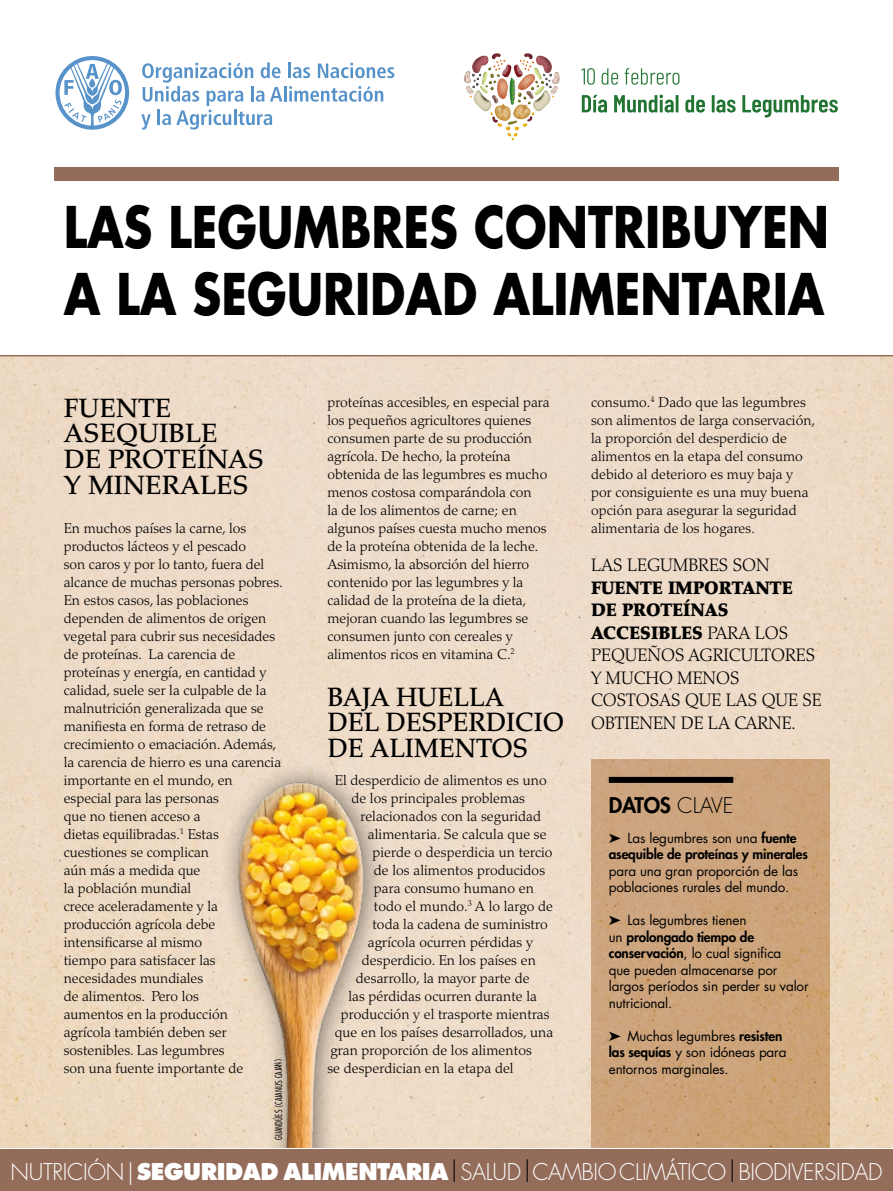
<style>
.page{position:relative;width:893px;height:1191px;background:#fff}
.page>*{position:absolute;margin:0;border:0;box-sizing:border-box;transform-origin:0 0}
.t1{font:700 55.8px/67.1px "Futura Std";color:#000;scale:.84 1}
.t2{font:500 26.4px/25.5px "Palatino LT Std";letter-spacing:-.005em;color:#000}
.t3{font:300 22.5px "Futura Std";letter-spacing:-.015em;color:#fff}
.t4{font:800 21px "Futura Std";letter-spacing:-.01em;color:#000}
.t5{font:300 18px/22.5px "Palatino LT Std";color:#000;scale:.95 1}
.t6{font:300 14.25px/18px "Palatino LT Std";color:#000}
.t7{font:13.5px/16.5px "Futura Std";letter-spacing:-.01em;color:#000}
.t8{font:300 condensed 9.45px "Futura Std";color:#000}
.s1{font-weight:900}
.s2{font-weight:300}
.s3{font-weight:800}
.s4{color:#000}
</style>
<div class="page">
<div style="left:0;top:1149px;width:893px;height:42px;background:#946d5a"></div>
<svg style="left:55px;top:56px;width:74px;height:74px"></svg>
<svg style="left:141px;top:62px;width:253px;height:68px"></svg>
<img style="left:0;top:356px;width:893px;height:791px">
<hr style="left:0;top:355px;width:893px;height:1px;background:#946d5a">
<div style="left:591px;top:759px;width:238px;height:388px;background:#cda47c"></div>
<div style="left:609px;top:777px;width:124px;height:6px;background:#000"></div>
<div style="left:219px;top:760px;width:169px;height:387px;background:#eddbc8"></div>
<img style="left:212px;top:777px;width:166px;height:370px">
<div style="left:54px;top:167px;width:785px;height:14px;background:#946d5a"></div>
<img style="left:463px;top:53px;width:97px;height:88px">
<svg style="left:581px;top:68px;width:14px;height:17px"></svg>
<svg style="left:602px;top:68px;width:16px;height:17px"></svg>
<svg style="left:625px;top:68px;width:54px;height:17px"></svg>
<svg style="left:582px;top:95px;width:25px;height:18px"></svg>
<svg style="left:614px;top:95px;width:64px;height:18px"></svg>
<svg style="left:685px;top:95px;width:20px;height:18px"></svg>
<svg style="left:712px;top:95px;width:24px;height:18px"></svg>
<svg style="left:742px;top:95px;width:96px;height:22px"></svg>
<svg style="left:275px;top:1084px;width:7px;height:3px"></svg>
<svg style="left:274px;top:1059px;width:8px;height:19px"></svg>
<p class="t1" style="left:64px;top:193px;width:913px">LAS LEGUMBRES CONTRIBUYEN<br>A LA SEGURIDAD ALIMENTARIA</p>
<p class="t2" style="left:64px;top:396px;width:201px">FUENTE<br>ASEQUIBLE<br>DE PROTEÍNAS<br>Y MINERALES</p>
<p class="t6" style="left:64px;top:519px;width:220px">En muchos países la carne, los productos lácteos y el pescado<br>son caros y por lo tanto, fuera del alcance de muchas personas pobres.<br>En estos casos, las poblaciones dependen de alimentos de origen vegetal para cubrir sus necesidades de proteínas. La carencia de proteínas y energía, en cantidad y calidad, suele ser la culpable de la malnutrición generalizada que se manifiesta en forma de retraso de crecimiento o emaciación. Además, la carencia de hierro es una carencia importante en el mundo, en especial para las personas<br>que no tienen acceso a<br>dietas equilibradas.<sup>1</sup> Estas cuestiones se complican<br>aún más a medida que<br>la población mundial<br>crece aceleradamente y la producción agrícola debe intensificarse al mismo<br>tiempo para satisfacer las necesidades mundiales<br>de alimentos. Pero los<br>aumentos en la producción<br>agrícola también deben ser sostenibles. Las legumbres<br>son una fuente importante de</p>
<p class="t8" style="left:273px;top:1140px;width:61px;rotate:-90deg">GUANDÚES (CAJAN S</p>
<p class="t6" style="left:327px;top:393px;width:224px">proteínas accesibles, en especial para los pequeños agricultores quienes consumen parte de su producción agrícola. De hecho, la proteína obtenida de las legumbres es mucho menos costosa comparándola con<br>la de los alimentos de carne; en algunos países cuesta mucho menos de la proteína obtenida de la leche.<br>Asimismo, la absorción del hierro contenido por las legumbres y la calidad de la proteína de la dieta, mejoran cuando las legumbres se consumen junto con cereales y alimentos ricos en vitamina C.<sup>2</sup></p>
<p class="t2" style="left:327px;top:684px;width:238px">BAJA HUELLA<br>DEL DESPERDICIO<br>DE ALIMENTOS</p>
<p class="t6" style="left:335px;top:771px;width:213px">El desperdicio de alimentos es uno</p>
<p class="t6" style="left:351px;top:789px;width:175px">de los principales problemas</p>
<p class="t6" style="left:360px;top:807px;width:182px">relacionados con la seguridad</p>
<p class="t6" style="left:368px;top:825px;width:180px">alimentaria. Se calcula que se</p>
<p class="t6" style="left:372px;top:843px;width:182px">pierde o desperdicia un tercio</p>
<p class="t6" style="left:374px;top:861px;width:173px">de los alimentos producidos</p>
<p class="t6" style="left:374px;top:879px;width:162px">para consumo humano en</p>
<p class="t6" style="left:374px;top:897px;width:181px">todo el mundo.<sup>3</sup> A lo largo de</p>
<p class="t6" style="left:372px;top:915px;width:177px">toda la cadena de suministro</p>
<p class="t6" style="left:368px;top:933px;width:166px">agrícola ocurren pérdidas y</p>
<p class="t6" style="left:362px;top:951px;width:175px">desperdicio. En los países en</p>
<p class="t6" style="left:356px;top:969px;width:175px">desarrollo, la mayor parte de</p>
<p class="t6" style="left:348px;top:987px;width:190px">las pérdidas ocurren durante la</p>
<p class="t6" style="left:341px;top:1005px;width:210px">producción y el trasporte mientras</p>
<p class="t6" style="left:335px;top:1023px;width:220px">que en los países desarrollados, una</p>
<p class="t6" style="left:330px;top:1041px;width:203px">gran proporción de los alimentos</p>
<p class="t6" style="left:327px;top:1059px;width:188px">se desperdician en la etapa del</p>
<p class="t6" style="left:591px;top:393px;width:226px">consumo.<sup>4</sup> Dado que las legumbres son alimentos de larga conservación, la proporción del desperdicio de alimentos en la etapa del consumo debido al deterioro es muy baja y por consiguiente es una muy buena opción para asegurar la seguridad alimentaria de los hogares.</p>
<p class="t5" style="left:591px;top:554px;width:244px">LAS LEGUMBRES SON<br><span class="s1">FUENTE IMPORTANTE<br>DE PROTEÍNAS<br>ACCESIBLES</span> PARA LOS<br>PEQUEÑOS AGRICULTORES<br>Y MUCHO MENOS<br>COSTOSAS QUE LAS QUE SE<br>OBTIENEN DE LA CARNE.</p>
<p class="t4" style="left:609px;top:791px;width:126px">DATOS <span class="s2">CLAVE</span></p>
<p class="t7" style="left:609px;top:830px;width:201px">➤ Las legumbres son una <span class="s3">fuente asequible de proteínas y minerales </span>para una gran proporción de las poblaciones rurales del mundo.</p>
<p class="t7" style="left:609px;top:912px;width:201px">➤ Las legumbres tienen<br>un <span class="s3">prolongado tiempo de conservación</span>, lo cual significa<br>que pueden almacenarse por largos períodos sin perder su valor nutricional.</p>
<p class="t7" style="left:609px;top:1028px;width:179px">➤ Muchas legumbres <span class="s3">resisten las sequías</span> y son idóneas para entornos marginales.</p>
<p class="t3" style="left:11px;top:1158px;width:873px">NUTRICIÓN | <span class="s3">SEGURIDAD ALIMENTARIA</span> <span class="s4">|</span> SALUD <span class="s4">|</span> CAMBIO CLIMÁTICO <span class="s4">|</span> BIODIVERSIDAD</p>
</div>
